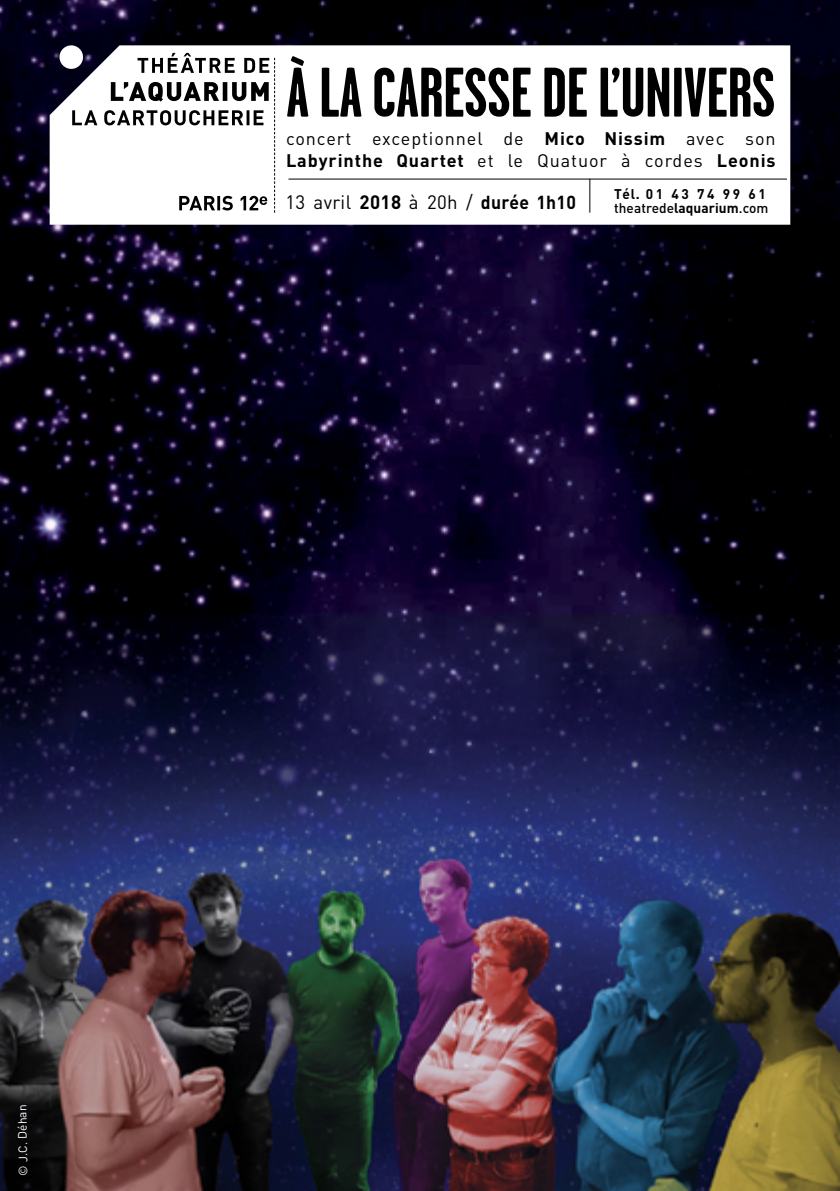
<style>
.page{position:relative;width:840px;height:1191px;background:#fff}
.page>*{position:absolute;margin:0;border:0;box-sizing:border-box;transform-origin:0 0}
.t1{font:700 70px "Garage Gothic";letter-spacing:-.01em;color:#000}
.t2{font:19.2px "DIN";letter-spacing:.02em;color:#000}
.t3{font:18px/22px "DIN";letter-spacing:.05em;color:#000}
.t4{font:500 14px "DIN";letter-spacing:.005em;color:#000}
.t5{font:700 14px "DIN";letter-spacing:.19em;color:#000}
.t6{font:12px "DIN";color:#fff}
.s1{font-weight:700}
.s2{font-weight:700;font-size:18.6px}
</style>
<div class="page">
<img style="left:0;top:0;width:839px;height:1191px">
<svg style="left:50px;top:45px;width:739px;height:180px"></svg>
<div style="left:59px;top:45px;width:24px;height:24px;background:#fff;border-radius:50%"></div>
<svg style="left:72px;top:53px;width:203px;height:160px"></svg>
<hr style="left:288px;top:179px;width:498px;height:1px;background:#000">
<hr style="left:589px;top:179px;width:1px;height:34px;background:#000">
<h1 class="t1" style="left:286px;top:56px;width:491px">À LA CARESSE DE L’UNIVERS</h1>
<p class="t3" style="left:286px;top:127px;width:491px">concert exceptionnel de <span class="s1">Mico Nissim</span> avec son<br><span class="s1">Labyrinthe Quartet</span> et le Quatuor à cordes <span class="s1">Leonis</span></p>
<p class="t5" style="left:613px;top:184px;width:153px">Tél. 01 43 74 99 61</p>
<p class="t2" style="left:285px;top:190px;width:292px">13 avril <span class="s1">2018</span> à 20h / <span class="s2">durée 1h10</span></p>
<p class="t4" style="left:613px;top:199px;width:156px">theatrede<span class="s1">laquarium</span>.com</p>
<p class="t6" style="left:16px;top:1175px;width:72px;rotate:-91deg">© J.C. Déhan</p>
</div>
